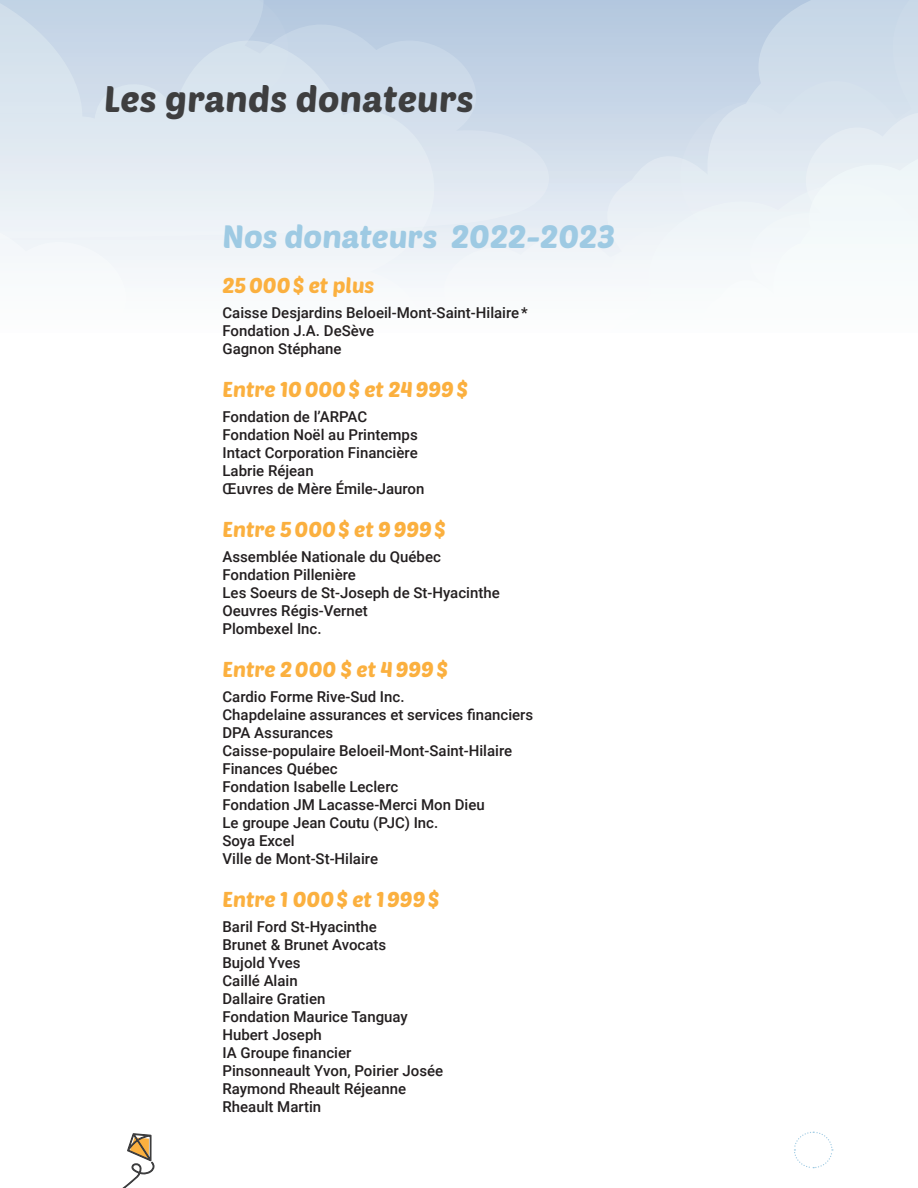
<style>
.page{position:relative;width:918px;height:1188px;background:#fff}
.page>*{position:absolute;margin:0;border:0;box-sizing:border-box;transform-origin:0 0}
.t1{font:36px "Poetsen One";letter-spacing:.01em;color:#3e3e3f}
.t2{font:31.5px "Poetsen One";color:#9ecae3}
.t3{font:21px "Poetsen One";color:#fbb03f}
.t4{font:500 15px "Roboto";color:#231f20}
</style>
<div class="page">
<svg style="left:794px;top:1131px;width:39px;height:38px"></svg>
<svg style="left:122px;top:1133px;width:33px;height:55px"></svg>
<svg style="left:199px;top:0;width:189px;height:273px;background:#dae4ee"></svg>
<svg style="left:199px;top:0;width:101px;height:113px;background:#cddbe9"></svg>
<svg style="left:388px;top:0;width:530px;height:78px;background:#bfd0e3"></svg>
<svg style="left:278px;top:78px;width:271px;height:208px"></svg>
<svg style="left:549px;top:78px;width:369px;height:195px;background:#d9e3ee"></svg>
<svg style="left:714px;top:113px;width:204px;height:160px"></svg>
<svg style="left:0;top:0;width:199px;height:273px;background:#dde6f0"></svg>
<p class="t1" style="left:104px;top:76px;width:371px">Les grands donateurs</p>
<p class="t2" style="left:222px;top:216px;width:394px">Nos donateurs 2022-2023</p>
<p class="t3" style="left:222px;top:272px;width:153px">25000$ et plus</p>
<p class="t4" style="left:222px;top:302px;width:307px">Caisse Desjardins Beloeil-Mont-Saint-Hilaire *</p>
<p class="t4" style="left:222px;top:320px;width:153px">Fondation J.A. DeSève</p>
<p class="t4" style="left:222px;top:338px;width:121px">Gagnon Stéphane</p>
<p class="t3" style="left:222px;top:376px;width:247px">Entre 10000$ et 24999$</p>
<p class="t4" style="left:222px;top:406px;width:146px">Fondation de l’ARPAC</p>
<p class="t4" style="left:222px;top:424px;width:197px">Fondation Noël au Printemps</p>
<p class="t4" style="left:222px;top:442px;width:197px">Intact Corporation Financière</p>
<p class="t4" style="left:222px;top:460px;width:93px">Labrie Réjean</p>
<p class="t4" style="left:222px;top:478px;width:204px">Œuvres de Mère Émile-Jauron</p>
<p class="t3" style="left:222px;top:516px;width:225px">Entre 5000$ et 9999$</p>
<p class="t4" style="left:222px;top:546px;width:220px">Assemblée Nationale du Québec</p>
<p class="t4" style="left:222px;top:564px;width:135px">Fondation Pillenière</p>
<p class="t4" style="left:222px;top:582px;width:279px">Les Soeurs de St-Joseph de St-Hyacinthe</p>
<p class="t4" style="left:222px;top:600px;width:147px">Oeuvres Régis-Vernet</p>
<p class="t4" style="left:222px;top:618px;width:101px">Plombexel Inc.</p>
<p class="t3" style="left:222px;top:656px;width:227px">Entre 2000 $ et 4999$</p>
<p class="t4" style="left:222px;top:686px;width:184px">Cardio Forme Rive-Sud Inc.</p>
<p class="t4" style="left:222px;top:704px;width:312px">Chapdelaine assurances et services financiers</p>
<p class="t4" style="left:222px;top:722px;width:112px">DPA Assurances</p>
<p class="t4" style="left:222px;top:740px;width:291px">Caisse-populaire Beloeil-Mont-Saint-Hilaire</p>
<p class="t4" style="left:222px;top:758px;width:117px">Finances Québec</p>
<p class="t4" style="left:222px;top:776px;width:177px">Fondation Isabelle Leclerc</p>
<p class="t4" style="left:222px;top:794px;width:264px">Fondation JM Lacasse-Merci Mon Dieu</p>
<p class="t4" style="left:222px;top:812px;width:217px">Le groupe Jean Coutu (PJC) Inc.</p>
<p class="t4" style="left:222px;top:830px;width:74px">Soya Excel</p>
<p class="t4" style="left:222px;top:848px;width:157px">Ville de Mont-St-Hilaire</p>
<p class="t3" style="left:222px;top:886px;width:218px">Entre 1 000$ et 1999$</p>
<p class="t4" style="left:222px;top:916px;width:156px">Baril Ford St-Hyacinthe</p>
<p class="t4" style="left:222px;top:934px;width:165px">Brunet &amp; Brunet Avocats</p>
<p class="t4" style="left:222px;top:952px;width:80px">Bujold Yves</p>
<p class="t4" style="left:222px;top:970px;width:77px">Caillé Alain</p>
<p class="t4" style="left:222px;top:988px;width:105px">Dallaire Gratien</p>
<p class="t4" style="left:222px;top:1006px;width:187px">Fondation Maurice Tanguay</p>
<p class="t4" style="left:222px;top:1024px;width:101px">Hubert Joseph</p>
<p class="t4" style="left:222px;top:1042px;width:130px">IA Groupe financier</p>
<p class="t4" style="left:222px;top:1060px;width:222px">Pinsonneault Yvon, Poirier Josée</p>
<p class="t4" style="left:222px;top:1078px;width:185px">Raymond Rheault Réjeanne</p>
<p class="t4" style="left:222px;top:1096px;width:100px">Rheault Martin</p>
</div>
